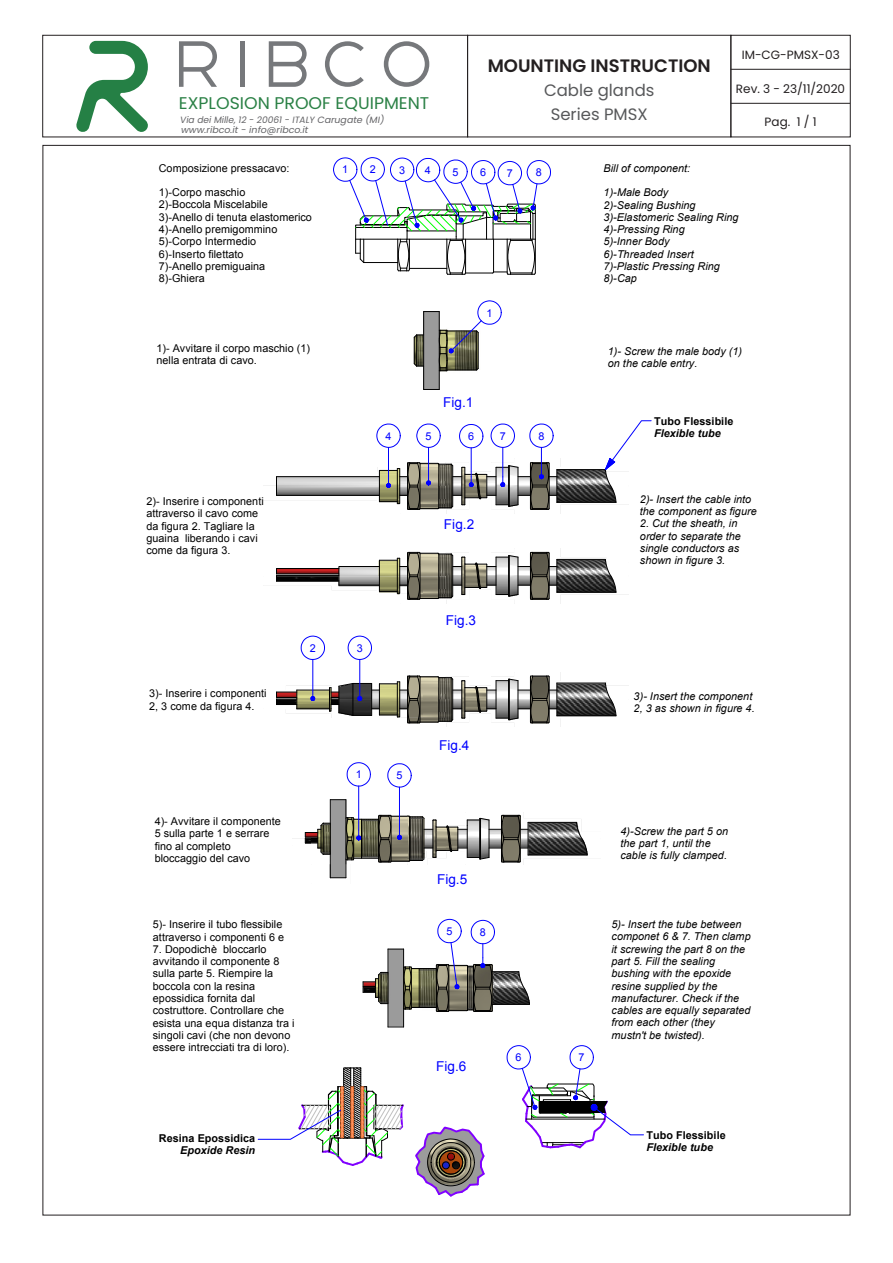
<style>
.page{position:relative;width:893px;height:1263px;background:#fff}
.page>*{position:absolute;margin:0;border:0;box-sizing:border-box;transform-origin:0 0}
.t1{font:600 18px "Poppins";color:#231f20}
.t2{font:16.95px "Poppins";color:#2b8146}
.t3{font:16.5px/24px "Poppins";color:#57585a;text-align:center}
.t4{font:13.5px "Arial";letter-spacing:.005em;color:#00f}
.Fascicolo_Tecnico{font:12px "Poppins";color:#231f20}
.t5{font:10.8px/12.3px "Arial";color:#000}
.t6{font:italic 10.8px/12.3px "Arial";color:#000}
.t7{font:700 10.8px/12.1px "Arial";color:#000}
.t8{font:10.8px "Arial";color:#00f}
.t9{font:italic 9.15px/10.4px "Poppins";color:#636366}
.s1{font-style:italic}
</style>
<div class="page">
<div style="left:43px;top:35px;width:425px;height:102px;border:1px solid #231f20"></div>
<hr style="left:731px;top:69px;width:119px;height:1px;background:#231f20">
<hr style="left:731px;top:103px;width:119px;height:1px;background:#231f20">
<div style="left:467px;top:35px;width:264px;height:102px;border:1px solid #231f20"></div>
<img style="left:424px;top:371px;width:24px;height:5px">
<img style="left:423px;top:376px;width:17px;height:14px">
<hr style="left:439px;top:312px;width:1px;height:77px;background:#000">
<hr style="left:423px;top:312px;width:1px;height:77px;background:#000">
<svg style="left:424px;top:389px;width:15px;height:1px"></svg>
<img style="left:263px;top:458px;width:340px;height:37px">
<img style="left:446px;top:485px;width:183px;height:29px">
<hr style="left:557px;top:502px;width:59px;height:1px;background:#000">
<hr style="left:557px;top:469px;width:48px;height:1px;background:#000">
<svg style="left:276px;top:477px;width:1px;height:18px"></svg>
<hr style="left:276px;top:495px;width:103px;height:1px;background:#000">
<hr style="left:276px;top:476px;width:103px;height:1px;background:#000">
<img style="left:276px;top:548px;width:328px;height:42px">
<img style="left:446px;top:575px;width:183px;height:29px">
<svg style="left:604px;top:558px;width:13px;height:35px"></svg>
<hr style="left:557px;top:592px;width:59px;height:1px;background:#000">
<hr style="left:557px;top:559px;width:48px;height:1px;background:#000">
<svg style="left:338px;top:551px;width:219px;height:50px"></svg>
<hr style="left:276px;top:573px;width:63px;height:1px;background:#000">
<hr style="left:276px;top:568px;width:63px;height:1px;background:#000">
<hr style="left:276px;top:580px;width:63px;height:1px;background:#000">
<hr style="left:276px;top:575px;width:63px;height:1px;background:#000">
<img style="left:286px;top:671px;width:343px;height:43px">
<img style="left:446px;top:698px;width:183px;height:29px">
<svg style="left:604px;top:682px;width:13px;height:35px"></svg>
<hr style="left:557px;top:715px;width:59px;height:1px;background:#000">
<hr style="left:557px;top:682px;width:48px;height:1px;background:#000">
<svg style="left:276px;top:690px;width:21px;height:19px"></svg>
<hr style="left:297px;top:708px;width:32px;height:1px;background:#000">
<hr style="left:297px;top:689px;width:32px;height:1px;background:#000">
<img style="left:292px;top:812px;width:290px;height:31px">
<img style="left:329px;top:837px;width:246px;height:42px">
<svg style="left:575px;top:821px;width:13px;height:35px"></svg>
<hr style="left:528px;top:822px;width:1px;height:33px;background:#000">
<hr style="left:528px;top:854px;width:59px;height:1px;background:#000">
<hr style="left:528px;top:822px;width:48px;height:1px;background:#000">
<hr style="left:330px;top:800px;width:1px;height:78px;background:#000">
<svg style="left:331px;top:877px;width:14px;height:1px"></svg>
<hr style="left:345px;top:800px;width:1px;height:78px;background:#000">
<svg style="left:330px;top:799px;width:16px;height:1px"></svg>
<svg style="left:305px;top:822px;width:25px;height:34px"></svg>
<img style="left:388px;top:1013px;width:17px;height:1px">
<img style="left:387px;top:1014px;width:18px;height:14px">
<hr style="left:387px;top:949px;width:1px;height:78px;background:#000">
<svg style="left:388px;top:1026px;width:15px;height:1px"></svg>
<hr style="left:403px;top:949px;width:1px;height:78px;background:#000">
<svg style="left:415px;top:1126px;width:70px;height:71px"></svg>
<svg style="left:413px;top:300px;width:89px;height:71px"></svg>
<svg style="left:333px;top:157px;width:218px;height:118px"></svg>
<svg style="left:603px;top:420px;width:49px;height:83px"></svg>
<svg style="left:257px;top:1067px;width:147px;height:99px"></svg>
<svg style="left:506px;top:1045px;width:138px;height:104px"></svg>
<svg style="left:363px;top:918px;width:167px;height:95px"></svg>
<hr style="left:358px;top:786px;width:1px;height:44px;background:#00f">
<svg style="left:346px;top:762px;width:25px;height:25px"></svg>
<svg style="left:345px;top:814px;width:183px;height:49px"></svg>
<hr style="left:399px;top:787px;width:1px;height:42px;background:#00f">
<svg style="left:387px;top:763px;width:25px;height:25px"></svg>
<svg style="left:328px;top:675px;width:229px;height:49px"></svg>
<hr style="left:359px;top:659px;width:1px;height:32px;background:#00f">
<svg style="left:347px;top:635px;width:25px;height:25px"></svg>
<svg style="left:305px;top:691px;width:15px;height:10px"></svg>
<hr style="left:312px;top:659px;width:1px;height:32px;background:#00f">
<svg style="left:300px;top:635px;width:25px;height:25px"></svg>
<svg style="left:376px;top:423px;width:181px;height:88px"></svg>
<svg style="left:76px;top:41px;width:72px;height:91px"></svg>
<svg style="left:384px;top:41px;width:45px;height:46px"></svg>
<svg style="left:325px;top:41px;width:39px;height:46px"></svg>
<hr style="left:241px;top:41px;width:4px;height:46px;background:#76787b">
<svg style="left:269px;top:41px;width:38px;height:46px"></svg>
<svg style="left:179px;top:41px;width:38px;height:46px"></svg>
<h2 class="t2" style="left:179px;top:93px;width:252px">EXPLOSION PROOF EQUIPMENT</h2>
<p class="t9" style="left:180px;top:114px;width:205px">Via dei Mille, 12 - 20061 - ITALY Carugate (MI) www.ribco.it - info@ribco.it</p>
<p class="t1" style="left:488px;top:55px;width:225px">MOUNTING INSTRUCTION</p>
<p class="t3" style="left:544px;top:78px;width:112px">Cable glands<br>Series PMSX</p>
<p class="Fascicolo_Tecnico" style="left:742px;top:47px;width:100px">IM-CG-PMSX-03</p>
<p class="Fascicolo_Tecnico" style="left:736px;top:81px;width:111px">Rev. 3 - 23/11/2020</p>
<p class="Fascicolo_Tecnico" style="left:765px;top:115px;width:53px">Pag. 1 / 1</p>
<p class="t5" style="left:159px;top:162px;width:132px">Composizione pressacavo:</p>
<p class="t5" style="left:159px;top:186px;width:155px">1)-Corpo maschio<br>2)-Boccola Miscelabile<br>3)-Anello di tenuta elastomerico<br>4)-Anello premigommino<br>5)-Corpo Intermedio<br>6)-Inserto filettato<br>7)-Anello premiguaina<br>8)-Ghiera</p>
<p class="t5" style="left:156px;top:342px;width:155px">1)- Avvitare il corpo maschio (1) nella entrata di cavo.</p>
<p class="t8" style="left:342px;top:163px;width:8px">1</p>
<p class="t8" style="left:370px;top:162px;width:8px">2</p>
<p class="t8" style="left:399px;top:163px;width:8px">3</p>
<p class="t8" style="left:425px;top:163px;width:8px">4</p>
<p class="t8" style="left:452px;top:165px;width:8px">5</p>
<p class="t8" style="left:480px;top:165px;width:8px">6</p>
<p class="t8" style="left:507px;top:166px;width:8px">7</p>
<p class="t8" style="left:536px;top:165px;width:8px">8</p>
<p class="t8" style="left:486px;top:306px;width:8px">1</p>
<p class="t4" style="left:443px;top:394px;width:32px">Fig.1</p>
<p class="t8" style="left:385px;top:429px;width:8px">4</p>
<p class="t8" style="left:425px;top:429px;width:8px">5</p>
<p class="t8" style="left:468px;top:429px;width:8px">6</p>
<p class="t8" style="left:500px;top:429px;width:8px">7</p>
<p class="t8" style="left:538px;top:429px;width:8px">8</p>
<p class="t6" style="left:604px;top:162px;width:88px">Bill of component:</p>
<p class="t6" style="left:604px;top:186px;width:136px">1)-Male Body<br>2)-Sealing Bushing<br>3)-Elastomeric Sealing Ring<br>4)-Pressing Ring<br>5)-Inner Body<br>6)-Threaded Insert<br>7)-Plastic Pressing Ring<br>8)-Cap</p>
<p class="t6" style="left:608px;top:345px;width:136px">1)- Screw the male body (1) on the cable entry.</p>
<p class="t7" style="left:654px;top:415px;width:81px">Tubo Flessibile<br><span class="s1">Flexible tube</span></p>
<p class="t5" style="left:146px;top:495px;width:119px">2)- Inserire i componenti attraverso il cavo come da figura 2. Tagliare la guaina liberando i cavi come da figura 3.</p>
<p class="t6" style="left:640px;top:493px;width:118px">2)- Insert the cable into the component as figure</p>
<p class="t4" style="left:444px;top:515px;width:32px">Fig.2</p>
<p class="t6" style="left:640px;top:517px;width:102px">2. Cut the sheath, in order to separate the single conductors as shown in figure 3.</p>
<p class="t8" style="left:310px;top:641px;width:8px">2</p>
<p class="t8" style="left:357px;top:641px;width:8px">3</p>
<p class="t4" style="left:446px;top:612px;width:32px">Fig.3</p>
<p class="t5" style="left:149px;top:687px;width:119px">3)- Inserire i componenti<br>2, 3 come da figura 4.</p>
<p class="t6" style="left:634px;top:690px;width:123px">3)- Insert the component<br>2, 3 as shown in figure 4.</p>
<p class="t8" style="left:356px;top:767px;width:8px">1</p>
<p class="t8" style="left:396px;top:768px;width:8px">5</p>
<p class="t4" style="left:439px;top:736px;width:32px">Fig.4</p>
<p class="t5" style="left:155px;top:815px;width:128px">4)- Avvitare il componente<br>5 sulla parte 1 e serrare fino al completo bloccaggio del cavo</p>
<p class="t6" style="left:620px;top:825px;width:109px">4)-Screw the part 5 on the part 1, until the cable is fully clamped.</p>
<p class="t5" style="left:153px;top:919px;width:133px">5)- Inserire il tubo flessibile attraverso i componenti 6 e</p>
<p class="t5" style="left:153px;top:943px;width:143px">7. Dopodichè bloccarlo avvitando il componente 8 sulla parte 5. Riempire la boccola con la resina epossidica fornita dal costruttore. Controllare che esista una equa distanza tra i singoli cavi (che non devono essere intrecciati tra di loro).</p>
<p class="t4" style="left:437px;top:871px;width:32px">Fig.5</p>
<p class="t8" style="left:446px;top:924px;width:8px">5</p>
<p class="t8" style="left:480px;top:925px;width:8px">8</p>
<p class="t4" style="left:436px;top:1057px;width:32px">Fig.6</p>
<p class="t8" style="left:516px;top:1050px;width:8px">6</p>
<p class="t8" style="left:579px;top:1050px;width:8px">7</p>
<p class="t6" style="left:612px;top:918px;width:141px">5)- Insert the tube between componet 6 &amp; 7. Then clamp it screwing the part 8 on the part 5. Fill the sealing bushing with the epoxide resine supplied by the manufacturer. Check if the cables are equally separated from each other (they mustn't be twisted).</p>
<p class="t7" style="left:159px;top:1132px;width:98px;text-align:right">Resina Epossidica<br><span class="s1">Epoxide Resin</span></p>
<p class="t7" style="left:646px;top:1129px;width:81px">Tubo Flessibile<br><span class="s1">Flexible tube</span></p>
</div>
